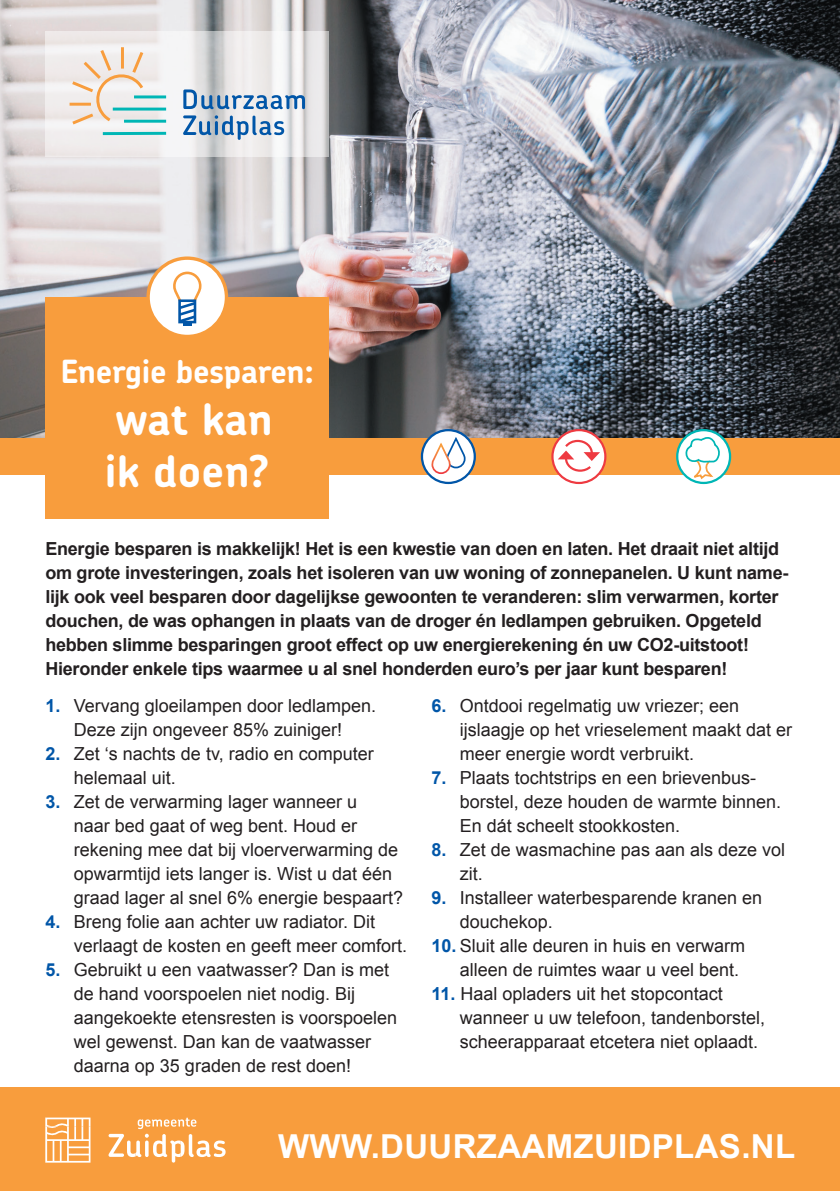
<style>
.page{position:relative;width:840px;height:1191px;background:#fff}
.page>*{position:absolute;margin:0;border:0;box-sizing:border-box;transform-origin:0 0}
.t1{font:700 44px/52px "Chevin Pro";letter-spacing:.01em;color:#fff}
.t2{font:700 33px "Arial";letter-spacing:.01em;color:#fff}
.t3{font:700 32px "Chevin Pro";letter-spacing:-.01em;color:#fff}
.t4{font:18px/24px "Arial";color:#231f20}
.t5{font:700 18px/24px "Arial";letter-spacing:-.015em;color:#231f20}
.s1{font-weight:700;color:#0156a8}
</style>
<div class="page">
<img style="left:0;top:0;width:839px;height:438px">
<div style="left:0;top:438px;width:839px;height:37px;background:#f89d3d"></div>
<div style="left:0;top:1087px;width:839px;height:104px;background:#f89d3d"></div>
<svg style="left:45px;top:1117px;width:45px;height:45px"></svg>
<svg style="left:108px;top:1117px;width:117px;height:45px"></svg>
<div style="left:45px;top:297px;width:284px;height:221px;background:#f89d3d"></div>
<div style="left:148px;top:258px;width:78px;height:78px;background:#fff;border-radius:50%"></div>
<div style="left:146px;top:256px;width:82px;height:82px;border:3px solid #f89d3d;border-radius:50%"></div>
<svg style="left:173px;top:271px;width:29px;height:55px"></svg>
<svg style="left:552px;top:430px;width:53px;height:53px"></svg>
<div style="left:551px;top:429px;width:55px;height:55px;border:2px solid #ee3a41;border-radius:50%"></div>
<svg style="left:557px;top:439px;width:42px;height:34px"></svg>
<svg style="left:676px;top:430px;width:53px;height:53px"></svg>
<div style="left:675px;top:429px;width:55px;height:55px;border:2px solid #00b6b5;border-radius:50%"></div>
<svg style="left:681px;top:436px;width:40px;height:45px;background:#daeee9"></svg>
<svg style="left:421px;top:430px;width:53px;height:53px"></svg>
<div style="left:420px;top:429px;width:55px;height:55px;border:2px solid #0156a8;border-radius:50%"></div>
<svg style="left:430px;top:431px;width:36px;height:44px;background:#e0dee4"></svg>
<svg style="left:45px;top:31px;width:284px;height:125px;fill:#efebeb"></svg>
<svg style="left:69px;top:47px;width:77px;height:80px"></svg>
<hr style="left:134px;top:95px;width:32px;height:3px;background:#00b6b5">
<hr style="left:113px;top:108px;width:53px;height:3px;background:#00b6b5">
<hr style="left:124px;top:120px;width:42px;height:3px;background:#00b6b5">
<hr style="left:103px;top:132px;width:63px;height:3px;background:#00b6b5">
<svg style="left:183px;top:89px;width:122px;height:20px"></svg>
<svg style="left:183px;top:115px;width:101px;height:25px"></svg>
<p class="t3" style="left:60px;top:350px;width:255px">Energie besparen:</p>
<p class="t1" style="left:105px;top:392px;width:170px">wat kan ik doen?</p>
<p class="t5" style="left:45px;top:537px;width:744px">Energie besparen is makkelijk! Het is een kwestie van doen en laten. Het draait niet altijd om grote investeringen, zoals het isoleren van uw woning of zonnepanelen. U kunt name&shy;lijk ook veel besparen door dagelijkse gewoonten te veranderen: slim verwarmen, korter douchen, de was ophangen in plaats van de droger én ledlampen gebruiken. Opgeteld hebben slimme besparingen groot effect op uw energierekening én uw CO2-uitstoot!<br>Hieronder enkele tips waarmee u al snel honderden euro’s per jaar kunt besparen!</p>
<p class="t4" style="left:45px;top:694px;width:332px;text-align:center"><span class="s1">1.</span> Vervang gloeilampen door ledlampen.<br>Deze zijn ongeveer 85% zuiniger!</p>
<p class="t4" style="left:74px;top:742px;width:301px;text-indent:-28px"><span class="s1">2.</span> Zet ‘s nachts de tv, radio en computer helemaal uit.</p>
<p class="t4" style="left:74px;top:790px;width:331px;text-indent:-28px"><span class="s1">3.</span> Zet de verwarming lager wanneer u<br>naar bed gaat of weg bent. Houd er rekening mee dat bij vloerverwarming de opwarmtijd iets langer is. Wist u dat één graad lager al snel 6% energie bespaart?</p>
<p class="t4" style="left:74px;top:910px;width:335px;text-indent:-28px"><span class="s1">4.</span> Breng folie aan achter uw radiator. Dit verlaagt de kosten en geeft meer comfort.</p>
<p class="t4" style="left:74px;top:958px;width:325px;text-indent:-28px"><span class="s1">5.</span> Gebruikt u een vaatwasser? Dan is met de hand voorspoelen niet nodig. Bij aangekoekte etensresten is voorspoelen wel gewenst. Dan kan de vaatwasser daarna op 35 graden de rest doen!</p>
<p class="t4" style="left:459px;top:694px;width:334px;text-indent:-28px"><span class="s1">6.</span> Ontdooi regelmatig uw vriezer; een ijslaagje op het vrieselement maakt dat er meer energie wordt verbruikt.</p>
<p class="t4" style="left:459px;top:766px;width:323px;text-indent:-28px"><span class="s1">7.</span> Plaats tochtstrips en een brievenbus&shy;borstel, deze houden de warmte binnen.<br>En dát scheelt stookkosten.</p>
<p class="t4" style="left:459px;top:838px;width:327px;text-indent:-28px"><span class="s1">8.</span> Zet de wasmachine pas aan als deze vol zit.</p>
<p class="t4" style="left:459px;top:886px;width:304px;text-indent:-28px"><span class="s1">9.</span> Installeer waterbesparende kranen en douchekop.</p>
<p class="t4" style="left:459px;top:934px;width:287px;text-indent:-28px"><span class="s1">10.</span> Sluit alle deuren in huis en verwarm alleen de ruimtes waar u veel bent.</p>
<p class="t4" style="left:459px;top:982px;width:307px;text-indent:-28px"><span class="s1">11.</span> Haal opladers uit het stopcontact wanneer u uw telefoon, tandenborstel, scheerapparaat etcetera niet oplaadt.</p>
<p class="t2" style="left:278px;top:1124px;width:518px">WWW.DUURZAAMZUIDPLAS.NL</p>
</div>
